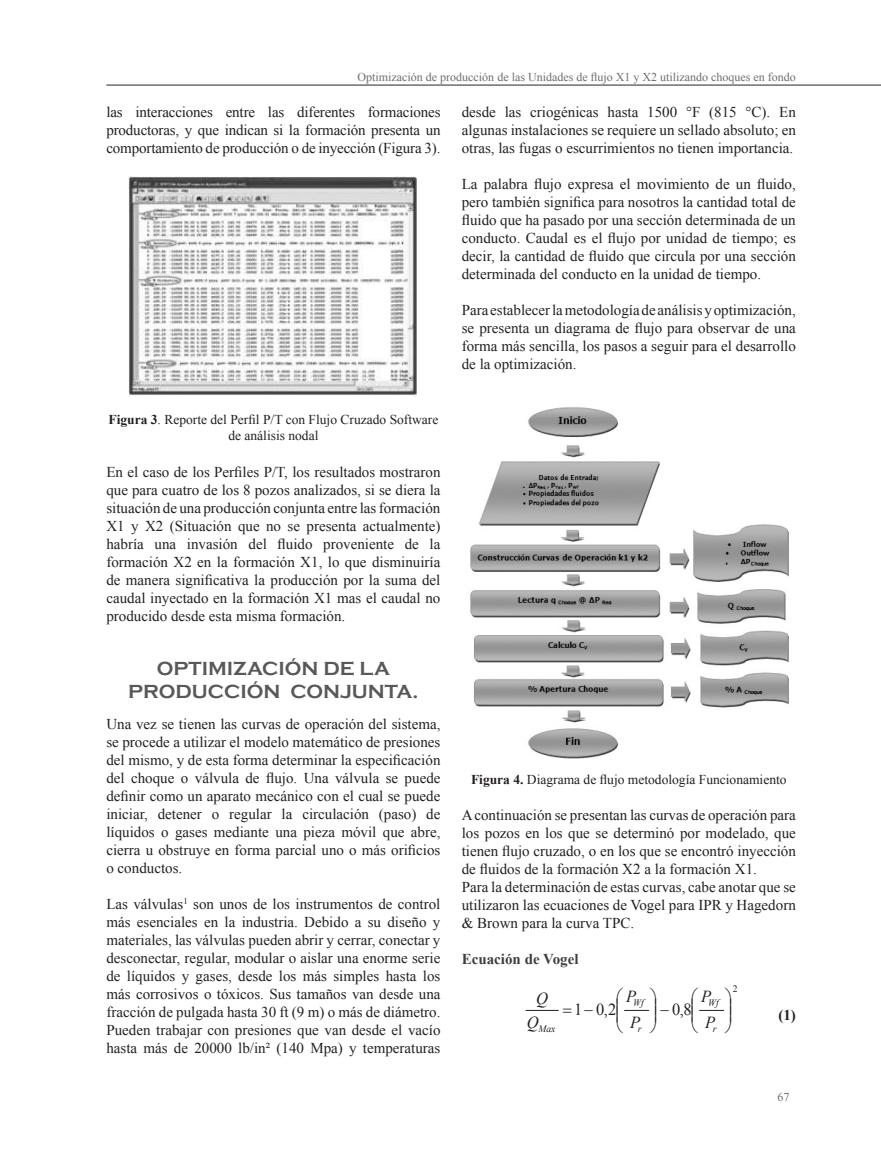
<style>
.page{position:relative;width:881px;height:1149px;background:#fff}
.page>*{position:absolute;margin:0;border:0;box-sizing:border-box;transform-origin:0 0}
.Titulos_Tipo_1{font:700 19.5px/23.4px "Copperplate Gothic";color:#57585a;text-align:center}
.t1{font:16.8px "Times New Roman";color:#231f20}
.t2{font:italic 16.8px "Times New Roman";color:#231f20}
.t3{font:15px/18px "Times New Roman";color:#231f20;text-align:justify}
.Titulos_4{font:700 15px "Times New Roman";color:#3e3e3f}
.t4{font:700 15px "Times New Roman";color:#231f20}
.Pie_de_foto{font:13.5px/16.2px "Times New Roman";color:#231f20;text-align:center}
.TITULOS_ARTICULOS{font:12px "Times New Roman";color:#6c6d70}
.t5{font:italic 9.75px "Times New Roman";color:#231f20}
.t6{font:9.75px "Times New Roman";color:#231f20}
.s1{font-weight:700}
</style>
<div class="page">
<hr style="left:106px;top:84px;width:774px;height:2px;background:#6c6d70">
<img style="left:128px;top:176px;width:289px;height:219px">
<img style="left:470px;top:407px;width:319px;height:352px">
<hr style="left:526px;top:1009px;width:32px;height:1px;background:#231f20">
<svg style="left:699px;top:1009px;width:26px;height:2px"></svg>
<svg style="left:624px;top:1009px;width:26px;height:2px"></svg>
<p class="TITULOS_ARTICULOS" style="left:357px;top:69px;width:439px">Optimización de producción de las Unidades de flujo X1 y X2 utilizando choques en fondo</p>
<p class="t3" style="left:106px;top:102px;width:335px">las interacciones entre las diferentes formaciones productoras, y que indican si la formación presenta un comportamiento de producción o de inyección (Figura 3).</p>
<p class="t3" style="left:461px;top:102px;width:335px">desde las criogénicas hasta 1500 °F (815 °C). En algunas instalaciones se requiere un sellado absoluto; en otras, las fugas o escurrimientos no tienen importancia.</p>
<p class="t3" style="left:461px;top:174px;width:335px">La palabra flujo expresa el movimiento de un fluido, pero también significa para nosotros la cantidad total de fluido que ha pasado por una sección determinada de un conducto. Caudal es el flujo por unidad de tiempo; es decir, la cantidad de fluido que circula por una sección determinada del conducto en la unidad de tiempo.</p>
<p class="t3" style="left:461px;top:300px;width:335px">Para establecer la metodología de análisis y optimización, se presenta un diagrama de flujo para observar de una forma más sencilla, los pasos a seguir para el desarrollo de la optimización.</p>
<p class="Pie_de_foto" style="left:108px;top:411px;width:331px"><span class="s1">Figura 3</span>. Reporte del Perfil P/T con Flujo Cruzado Software de análisis nodal</p>
<p class="t3" style="left:106px;top:462px;width:335px">En el caso de los Perfiles P/T, los resultados mostraron que para cuatro de los 8 pozos analizados, si se diera la situación de una producción conjunta entre las formación X1 y X2 (Situación que no se presenta actualmente) habría una invasión del fluido proveniente de la formación X2 en la formación X1, lo que disminuiría de manera significativa la producción por la suma del caudal inyectado en la formación X1 mas el caudal no producido desde esta misma formación.</p>
<p class="Titulos_Tipo_1" style="left:128px;top:656px;width:292px">OPTIMIZACIÓN DE LA<br>PRODUCCIÓN CONJUNTA.</p>
<p class="t3" style="left:106px;top:714px;width:335px">Una vez se tienen las curvas de operación del sistema, se procede a utilizar el modelo matemático de presiones del mismo, y de esta forma determinar la especificación del choque o válvula de flujo. Una válvula se puede definir como un aparato mecánico con el cual se puede iniciar, detener o regular la circulación (paso) de líquidos o gases mediante una pieza móvil que abre, cierra u obstruye en forma parcial uno o más orificios o conductos.</p>
<p class="t3" style="left:106px;top:894px;width:335px">Las válvulas<sup>1</sup> son unos de los instrumentos de control más esenciales en la industria. Debido a su diseño y materiales, las válvulas pueden abrir y cerrar, conectar y desconectar, regular, modular o aislar una enorme serie de líquidos y gases, desde los más simples hasta los más corrosivos o tóxicos. Sus tamaños van desde una fracción de pulgada hasta 30 ft (9 m) o más de diámetro.<br>Pueden trabajar con presiones que van desde el vacío hasta más de 20000 lb/in² (140 Mpa) y temperaturas</p>
<p class="Pie_de_foto" style="left:471px;top:770px;width:317px"><span class="s1">Figura 4.</span> Diagrama de flujo metodología Funcionamiento</p>
<p class="t3" style="left:461px;top:805px;width:335px">A continuación se presentan las curvas de operación para los pozos en los que se determinó por modelado, que tienen flujo cruzado, o en los que se encontró inyección de fluidos de la formación X2 a la formación X1.</p>
<p class="t3" style="left:461px;top:877px;width:335px">Para la determinación de estas curvas, cabe anotar que se utilizaron las ecuaciones de Vogel para IPR y Hagedorn &amp; Brown para la curva TPC.</p>
<p class="Titulos_4" style="left:461px;top:948px;width:118px">Ecuación de Vogel</p>
<p class="t6" style="left:732px;top:981px;width:6px">2</p>
<p class="t1" style="left:574px;top:997px;width:44px">1 0,2</p>
<p class="t1" style="left:659px;top:997px;width:33px">− 0,8</p>
<p class="t5" style="left:712px;top:1021px;width:5px">r</p>
<p class="t2" style="left:626px;top:984px;width:12px">P</p>
<p class="t2" style="left:701px;top:984px;width:12px">P</p>
<p class="t2" style="left:536px;top:986px;width:13px">Q</p>
<p class="t5" style="left:633px;top:995px;width:12px">Wf</p>
<p class="t5" style="left:708px;top:995px;width:12px">Wf</p>
<p class="t4" style="left:778px;top:1003px;width:19px">(1)</p>
<p class="t2" style="left:526px;top:1010px;width:13px">Q</p>
<p class="t2" style="left:630px;top:1010px;width:12px">P</p>
<p class="t2" style="left:704px;top:1010px;width:12px">P</p>
<p class="t5" style="left:538px;top:1021px;width:18px">Max</p>
<p class="t5" style="left:637px;top:1021px;width:5px">r</p>
<p class="TITULOS_ARTICULOS" style="left:777px;top:1088px;width:13px">67</p>
</div>
